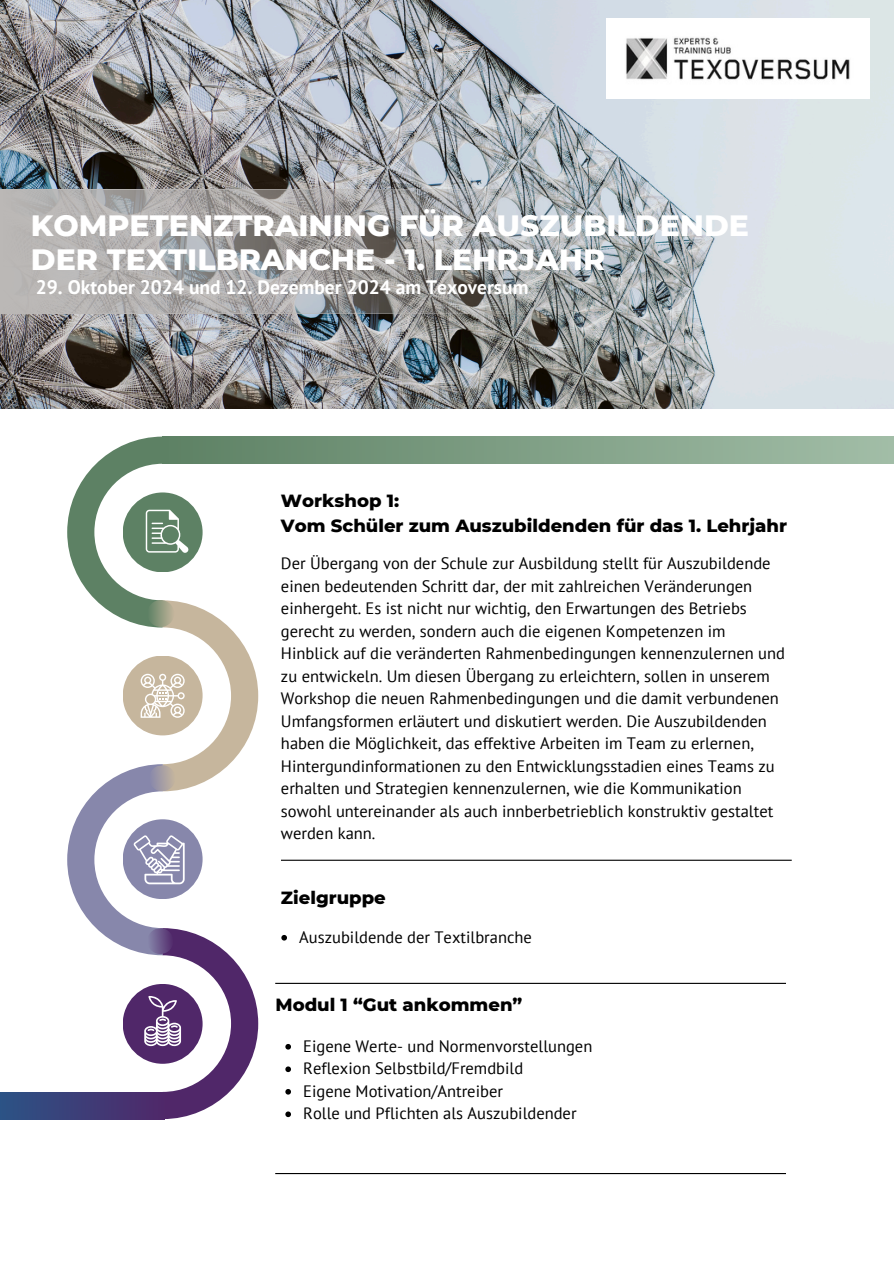
<style>
.page{position:relative;width:894px;height:1264px;background:#fff}
.page>*{position:absolute;margin:0;border:0;box-sizing:border-box;transform-origin:0 0}
.t1{font:800 30px/33.8px "Montserrat";color:#fff}
.t2{font:700 19.5px "PT Sans";color:#fff}
.t3{font:800 18px/24.8px "Montserrat";color:#000}
.t4{font:16.5px/22.5px "PT Sans";color:#000}
</style>
<div class="page">
<svg style="left:258px;top:436px;width:635px;height:28px"></svg>
<img style="left:0;top:0;width:893px;height:408px">
<hr style="left:275px;top:1172px;width:510px;height:2px;background:#000">
<hr style="left:275px;top:982px;width:510px;height:1px;background:#000">
<hr style="left:281px;top:859px;width:510px;height:1px;background:#000">
<img style="left:606px;top:19px;width:262px;height:79px">
<svg style="left:281px;top:935px;width:6px;height:5px"></svg>
<svg style="left:285px;top:1044px;width:6px;height:5px"></svg>
<svg style="left:285px;top:1066px;width:6px;height:6px"></svg>
<svg style="left:285px;top:1089px;width:6px;height:5px"></svg>
<svg style="left:285px;top:1111px;width:6px;height:6px"></svg>
<svg style="left:0;top:190px;width:669px;height:123px"></svg>
<svg style="left:67px;top:436px;width:191px;height:682px"></svg>
<div style="left:0;top:1092px;width:164px;height:27px;background:linear-gradient(to right,#2b5385,#4f286a)"></div>
<h1 class="t1" style="left:31px;top:208px;width:719px">KOMPETENZTRAINING FÜR AUSZUBILDENDE<br>DER TEXTILBRANCHE - 1. LEHRJAHR</h1>
<p class="t2" style="left:36px;top:274px;width:494px">29. Oktober 2024 und 12. Dezember 2024 am Texoversum</p>
<p class="t3" style="left:281px;top:488px;width:507px">Workshop 1:<br>Vom Schüler zum Auszubildenden für das 1. Lehrjahr</p>
<p class="t4" style="left:281px;top:552px;width:505px">Der Übergang von der Schule zur Ausbildung stellt für Auszubildende einen bedeutenden Schritt dar, der mit zahlreichen Veränderungen einhergeht. Es ist nicht nur wichtig, den Erwartungen des Betriebs gerecht zu werden, sondern auch die eigenen Kompetenzen im Hinblick auf die veränderten Rahmenbedingungen kennenzulernen und zu entwickeln. Um diesen Übergang zu erleichtern, sollen in unserem Workshop die neuen Rahmenbedingungen und die damit verbundenen Umfangsformen erläutert und diskutiert werden. Die Auszubildenden haben die Möglichkeit, das effektive Arbeiten im Team zu erlernen, Hintergundinformationen zu den Entwicklungsstadien eines Teams zu erhalten und Strategien kennenzulernen, wie die Kommunikation sowohl untereinander als auch innberbetrieblich konstruktiv gestaltet werden kann.</p>
<h1 class="t3" style="left:281px;top:884px;width:106px">Zielgruppe</h1>
<p class="t4" style="left:299px;top:925px;width:234px">Auszubildende der Textilbranche</p>
<p class="t3" style="left:275px;top:992px;width:248px">Modul 1 “Gut ankommen”</p>
<p class="t4" style="left:303px;top:1034px;width:290px">Eigene Werte- und Normenvorstellungen</p>
<p class="t4" style="left:303px;top:1056px;width:221px">Reflexion Selbstbild/Fremdbild</p>
<h1 class="t4" style="left:303px;top:1079px;width:201px">Eigene Motivation/Antreiber</h1>
<p class="t4" style="left:303px;top:1101px;width:275px">Rolle und Pflichten als Auszubildender</p>
</div>
